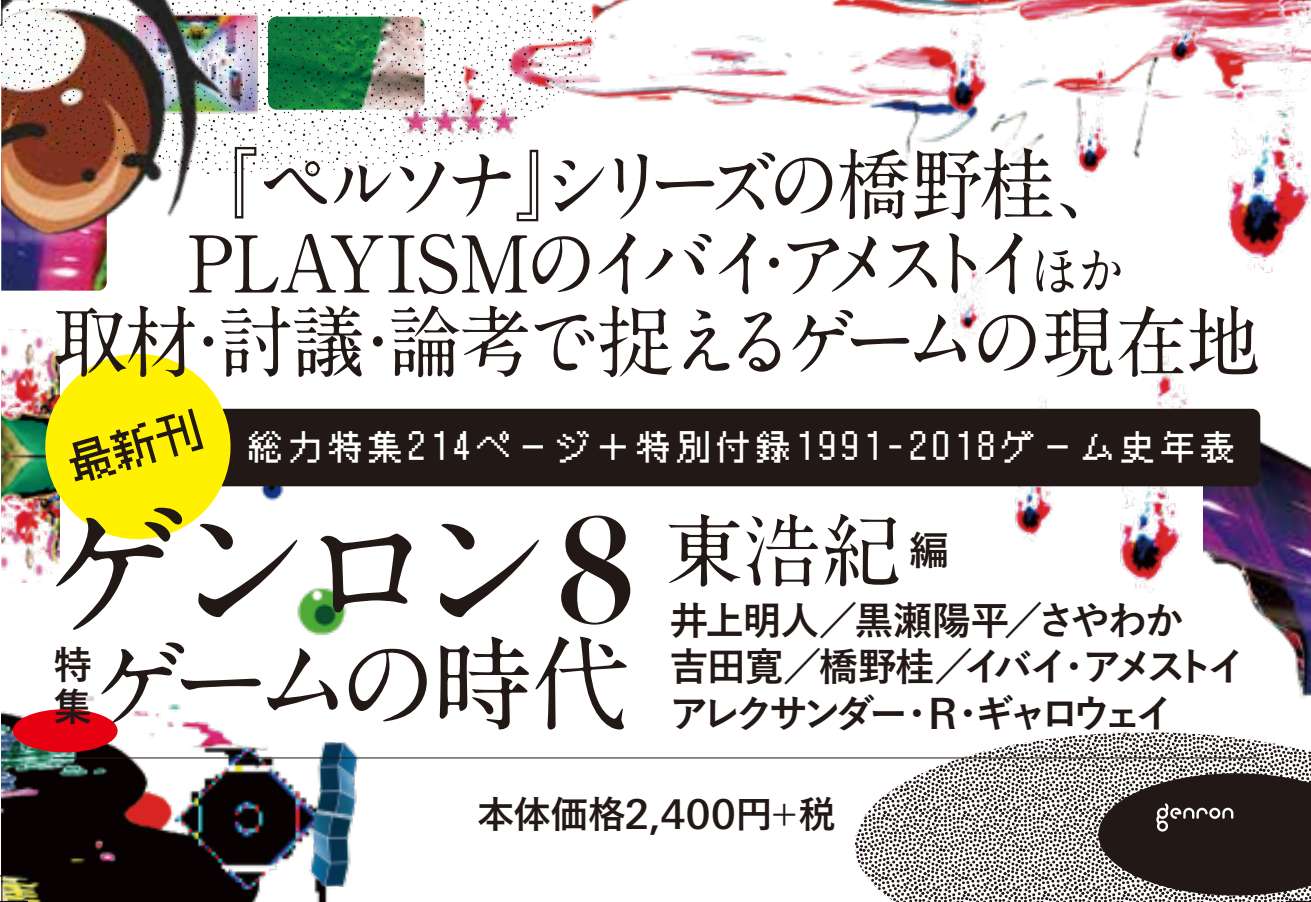
<style>
.page{position:relative;width:1311px;height:902px;background:#fff}
.page>*{position:absolute;margin:0;border:0;box-sizing:border-box;transform-origin:0 0}
.t1{font:700 154.8px "A1 Mincho Std";color:#221815}
.t2{font:700 102px "A1 Mincho Std";letter-spacing:-.155em;color:#221815}
.t3{font:700 79.5px "A1 Mincho Std";color:#221815}
.t4{font:700 78.3px/78.6px "A1 Mincho Std";letter-spacing:-.105em;color:#221815;text-align:center;scale:.95 1}
.t5{font:39.3px/46.5px "Yu Gothic Std B";letter-spacing:-.14em;color:#221815}
.t6{font:38.7px/41.7px "Yu Gothic Std B";color:#221815}
.t7{font:37.2px "Yu Gothic Std B";color:#221815}
.t8{font:34.5px "Dot Gothic 12 Std M";letter-spacing:.16em;color:#fff}
.s1{font-size:54.9px}
.s2{font-family:"Didot";font-size:147px}
.s3{font-family:"Linotype Univers Basic";font-weight:500;font-size:43.2px}
.s4{font-family:"Linotype Univers Basic";font-weight:500;font-size:41.1px}
.s5{font-family:"Yu Gothic Std D"}
</style>
<div class="page">
<img style="left:1237px;top:413px;width:74px;height:285px">
<svg style="left:855px;top:732px;width:456px;height:169px"></svg>
<img style="left:596px;top:0;width:586px;height:169px">
<img style="left:1px;top:175px;width:187px;height:116px">
<img style="left:1063px;top:43px;width:73px;height:135px">
<img style="left:1204px;top:0;width:107px;height:273px">
<img style="left:996px;top:396px;width:90px;height:146px">
<img style="left:1088px;top:356px;width:149px;height:237px">
<img style="left:953px;top:257px;width:34px;height:79px">
<img style="left:1px;top:694px;width:180px;height:207px">
<img style="left:139px;top:711px;width:229px;height:190px">
<img style="left:304px;top:734px;width:61px;height:161px">
<img style="left:1px;top:0;width:595px;height:175px">
<img style="left:241px;top:486px;width:143px;height:149px">
<img style="left:1147px;top:0;width:99px;height:92px">
<img style="left:925px;top:0;width:103px;height:138px">
<img style="left:402px;top:105px;width:116px;height:34px">
<div style="left:13px;top:709px;width:105px;height:43px;background:#e60012;border-radius:50%"></div>
<img style="left:1px;top:329px;width:58px;height:253px">
<div style="left:181px;top:409px;width:1079px;height:77px;background:#221815;border-radius:8px"></div>
<hr style="left:53px;top:757px;width:1207px;height:1px;background:#221815">
<svg style="left:0;top:875px;width:28px;height:27px"></svg>
<svg style="left:0;top:0;width:28px;height:26px"></svg>
<svg style="left:1285px;top:0;width:26px;height:26px"></svg>
<svg style="left:1098px;top:773px;width:213px;height:129px;background:#423a37"></svg>
<svg style="left:35px;top:343px;width:206px;height:207px"></svg>
<p class="t4" style="left:53px;top:134px;width:1272px">『ペルソナ』シリーズの橋野桂、<br>PLAYISMのイバイ・アメストイ<span class="s1">ほか<br></span>取材・討議・論考で捉えるゲームの現在地</p>
<p class="t8" style="left:248px;top:425px;width:988px">総力特集214ページ＋特別付録1991-2018ゲーム史年表</p>
<h1 class="t1" style="left:35px;top:444px;width:603px">ゲンロン<span class="s2">8</span></h1>
<p class="t6" style="left:53px;top:642px;width:40px">特集</p>
<h2 class="t2" style="left:88px;top:600px;width:545px">ゲームの時代</h2>
<p class="t3" style="left:664px;top:486px;width:286px">東浩紀<sup>編</sup></p>
<p class="t5" style="left:669px;top:595px;width:578px">井上明人／黒瀬陽平／さやわか<br>吉田寛／橋野桂／イバイ・アメストイアレクサンダー・<span class="s3">R</span>・ギャロウェイ</p>
<p class="t7" style="left:477px;top:786px;width:360px">本体価格<span class="s4">2 ,400</span>円<span class="s5">+</span>税</p>
</div>
